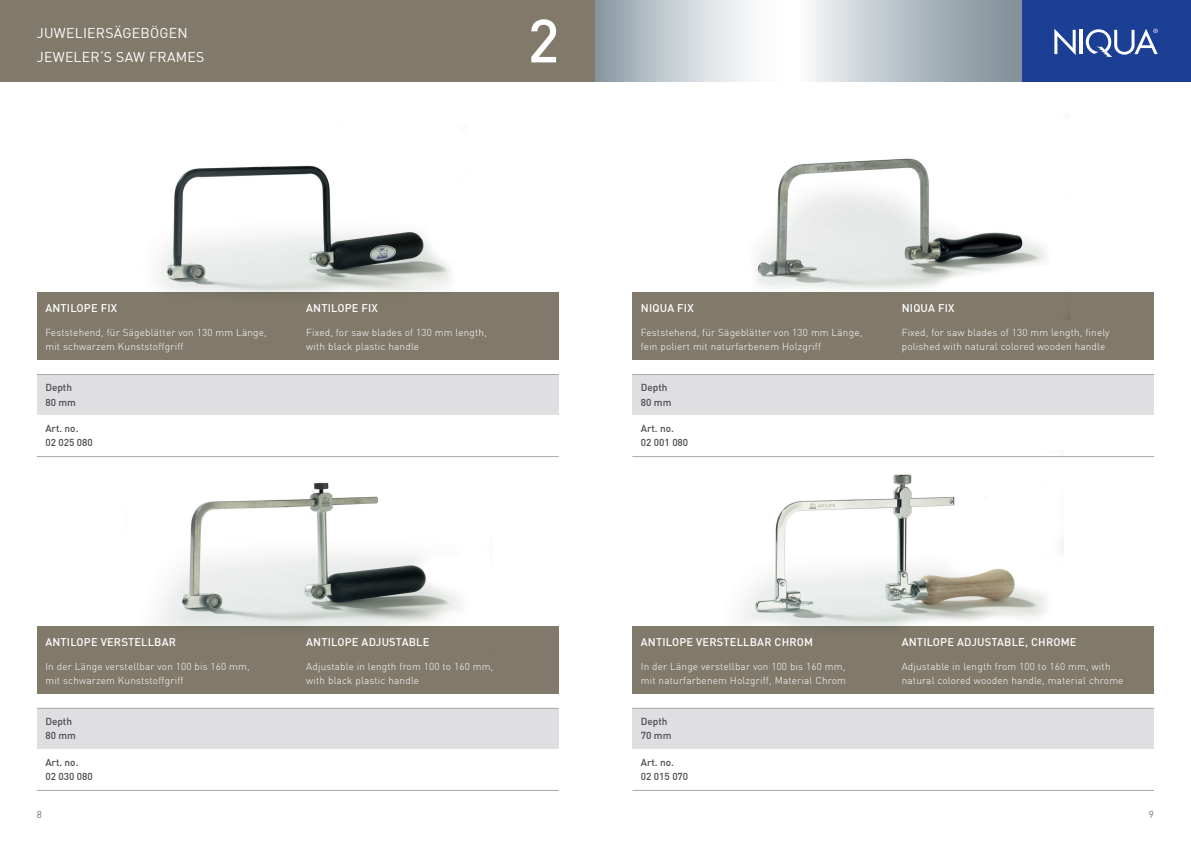
<style>
.page{position:relative;width:1191px;height:842px;background:#fff}
.page>*{position:absolute;margin:0;border:0;box-sizing:border-box;transform-origin:0 0}
.t1{font:500 60px "DIN";color:#fff}
.t2{font:14px/24px "DIN";letter-spacing:.02em;color:#fff}
.t3{font:500 11px "DIN";letter-spacing:.02em;color:#fff}
.t4{font:300 10px/14.4px "DIN";letter-spacing:.02em;color:#fff}
.t5{font:500 10px/14.4px "DIN";color:#4b4a4d}
.t6{font:300 10px "DIN";color:#4b4a4d}
</style>
<div class="page">
<div style="left:0;top:0;width:596px;height:82px;background:#817a6b"></div>
<div style="left:1021px;top:0;width:170px;height:82px;background:#1b3f94"></div>
<svg style="left:1054px;top:29px;width:21px;height:26px"></svg>
<hr style="left:1080px;top:30px;width:3px;height:24px;background:#fff">
<svg style="left:1085px;top:29px;width:72px;height:28px"></svg>
<svg style="left:595px;top:0;width:426px;height:82px"></svg>
<div style="left:37px;top:708px;width:521px;height:41px;background:#dfdfe1"></div>
<div style="left:37px;top:626px;width:521px;height:68px;background:#817a6b"></div>
<hr style="left:37px;top:708px;width:521px;height:1px;background:#a8a9ad">
<hr style="left:37px;top:790px;width:521px;height:1px;background:#a8a9ad">
<div style="left:37px;top:374px;width:521px;height:41px;background:#dfdfe1"></div>
<img style="left:107px;top:127px;width:359px;height:166px">
<div style="left:37px;top:293px;width:521px;height:67px;background:#817a6b"></div>
<hr style="left:37px;top:374px;width:521px;height:1px;background:#a8a9ad">
<hr style="left:37px;top:456px;width:521px;height:1px;background:#a8a9ad">
<img style="left:742px;top:457px;width:321px;height:169px">
<div style="left:632px;top:708px;width:522px;height:41px;background:#dfdfe1"></div>
<div style="left:632px;top:626px;width:522px;height:68px;background:#817a6b"></div>
<hr style="left:632px;top:708px;width:522px;height:1px;background:#a8a9ad">
<hr style="left:632px;top:790px;width:522px;height:1px;background:#a8a9ad">
<img style="left:158px;top:482px;width:303px;height:145px">
<img style="left:703px;top:158px;width:366px;height:135px">
<div style="left:632px;top:374px;width:522px;height:41px;background:#dfdfe1"></div>
<div style="left:632px;top:293px;width:522px;height:67px;background:#817a6b"></div>
<hr style="left:632px;top:374px;width:522px;height:1px;background:#a8a9ad">
<hr style="left:632px;top:456px;width:522px;height:1px;background:#a8a9ad">
<h2 class="t2" style="left:37px;top:21px;width:169px">JUWELIERSÄGEBÖGEN<br>JEWELER‘S SAW FRAMES</h2>
<h1 class="t1" style="left:527px;top:2px;width:33px">2</h1>
<p class="t3" style="left:45px;top:301px;width:73px">ANTILOPE FIX</p>
<p class="t4" style="left:45px;top:325px;width:223px">Feststehend, für Sägeblätter von 130 mm Länge, mit schwarzem Kunststoffgriff</p>
<p class="t5" style="left:45px;top:380px;width:32px">Depth<br>80 mm</p>
<p class="t5" style="left:45px;top:421px;width:49px">Art. no.<br>02 025 080</p>
<p class="t3" style="left:306px;top:301px;width:73px">ANTILOPE FIX</p>
<p class="t4" style="left:306px;top:325px;width:182px">Fixed, for saw blades of 130 mm length, with black plastic handle</p>
<p class="t3" style="left:45px;top:635px;width:132px">ANTILOPE VERSTELLBAR</p>
<p class="t4" style="left:45px;top:659px;width:206px">In der Länge verstellbar von 100 bis 160 mm, mit schwarzem Kunststoffgriff</p>
<p class="t5" style="left:45px;top:714px;width:32px">Depth<br>80 mm</p>
<p class="t5" style="left:45px;top:754px;width:49px">Art. no.<br>02 030 080</p>
<p class="t3" style="left:306px;top:635px;width:125px">ANTILOPE ADJUSTABLE</p>
<p class="t4" style="left:306px;top:659px;width:188px">Adjustable in length from 100 to 160 mm, with black plastic handle</p>
<p class="t3" style="left:641px;top:301px;width:54px">NIQUA FIX</p>
<p class="t4" style="left:641px;top:325px;width:223px">Feststehend, für Sägeblätter von 130 mm Länge, fein poliert mit naturfarbenem Holzgriff</p>
<p class="t5" style="left:641px;top:380px;width:32px">Depth<br>80 mm</p>
<p class="t5" style="left:641px;top:421px;width:49px">Art. no.<br>02 001 080</p>
<p class="t3" style="left:901px;top:301px;width:54px">NIQUA FIX</p>
<p class="t4" style="left:901px;top:325px;width:209px">Fixed, for saw blades of 130 mm length, finely polished with natural colored wooden handle</p>
<p class="t3" style="left:641px;top:635px;width:174px">ANTILOPE VERSTELLBAR CHROM</p>
<p class="t4" style="left:641px;top:659px;width:207px">In der Länge verstellbar von 100 bis 160 mm, mit naturfarbenem Holzgriff, Material Chrom</p>
<p class="t5" style="left:641px;top:714px;width:32px">Depth<br>70 mm</p>
<p class="t5" style="left:641px;top:754px;width:49px">Art. no.<br>02 015 070</p>
<p class="t3" style="left:901px;top:635px;width:176px">ANTILOPE ADJUSTABLE, CHROME</p>
<p class="t4" style="left:901px;top:659px;width:223px">Adjustable in length from 100 to 160 mm, with natural colored wooden handle, material chrome</p>
<p class="t6" style="left:37px;top:808px;width:7px">8</p>
<p class="t6" style="left:1149px;top:808px;width:7px">9</p>
</div>
